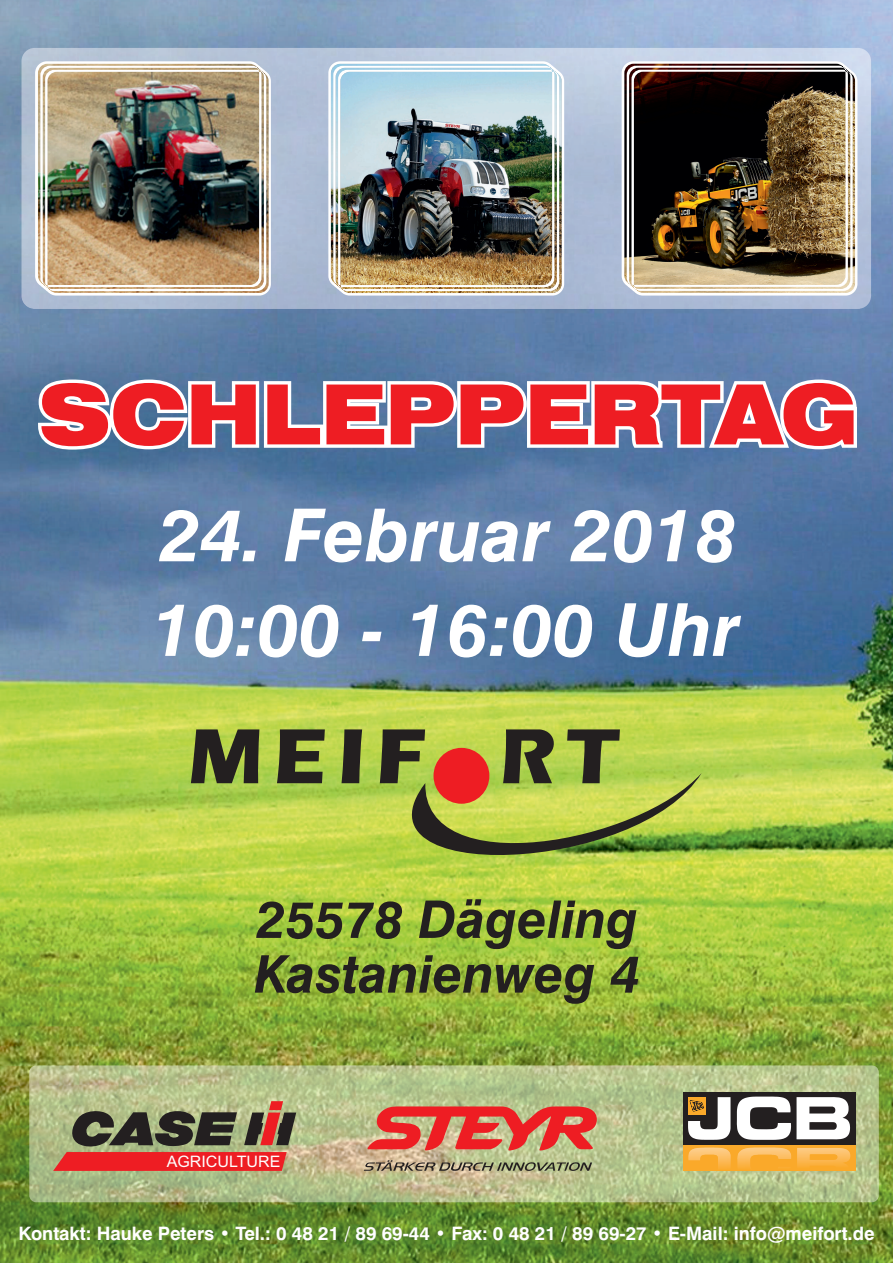
<style>
.page{position:relative;width:893px;height:1263px;background:#fff}
.page>*{position:absolute;margin:0;border:0;box-sizing:border-box;transform-origin:0 0}
.t1{font:900 expanded 82.88px "Swiss 721 BT";color:#ee1d23;scale:.88 1}
.t2{font:italic 700 73.2px/94.6px "Swiss 721 BT";color:#fff}
.t3{font:italic 700 51.97px/54.8px "Swiss 721 BT";color:#231f20}
.t4{font:700 18.52px "Swiss 721 BT";color:#fff}
.t5{font:15.83px "Arial";color:#fff}
</style>
<div class="page">
<img style="left:0;top:0;width:893px;height:1263px">
<svg style="left:191px;top:729px;width:68px;height:54px;background:#494e2b"></svg>
<svg style="left:277px;top:729px;width:48px;height:54px;background:#535a2e"></svg>
<svg style="left:342px;top:729px;width:360px;height:157px;background:#a3ad43"></svg>
<svg style="left:38px;top:379px;width:819px;height:71px"></svg>
<img style="left:22px;top:48px;width:849px;height:261px;border-radius:13px">
<img style="left:29px;top:1065px;width:850px;height:137px;border-radius:7px">
<svg style="left:53px;top:1101px;width:243px;height:70px;background:#9c6650"></svg>
<svg style="left:367px;top:1106px;width:230px;height:45px;background:#db6352"></svg>
<svg style="left:364px;top:1160px;width:228px;height:11px;background:#949071"></svg>
<div style="left:683px;top:1092px;width:172px;height:54px;background:#231f20"></div>
<svg style="left:688px;top:1096px;width:162px;height:44px"></svg>
<div style="left:683px;top:1146px;width:172px;height:25px;background:#faa92a"></div>
<img style="left:688px;top:1147px;width:162px;height:21px">
<svg style="left:622px;top:61px;width:235px;height:235px"></svg>
<svg style="left:35px;top:61px;width:236px;height:235px"></svg>
<svg style="left:328px;top:61px;width:236px;height:235px"></svg>
<img style="left:331px;top:64px;width:231px;height:229px">
<img style="left:624px;top:64px;width:231px;height:229px">
<img style="left:38px;top:64px;width:231px;height:229px">
<h1 class="t1" style="left:39px;top:381px;width:932px">SCHLEPPERTAG</h1>
<h2 class="t2" style="left:152px;top:495px;width:590px">24. Februar 2018<br>10:00 - 16:00 Uhr</h2>
<h3 class="t3" style="left:254px;top:897px;width:387px">25578 Dägeling<br>Kastanienweg 4</h3>
<p class="t5" style="left:167px;top:1155px;width:115px">AGRICULTURE</p>
<p class="t4" style="left:18px;top:1226px;width:858px">Kontakt: Hauke Peters • Tel.: 0 48 21 / 89 69-44 • Fax: 0 48 21 / 89 69-27 • E-Mail: info@meifort.de</p>
</div>
